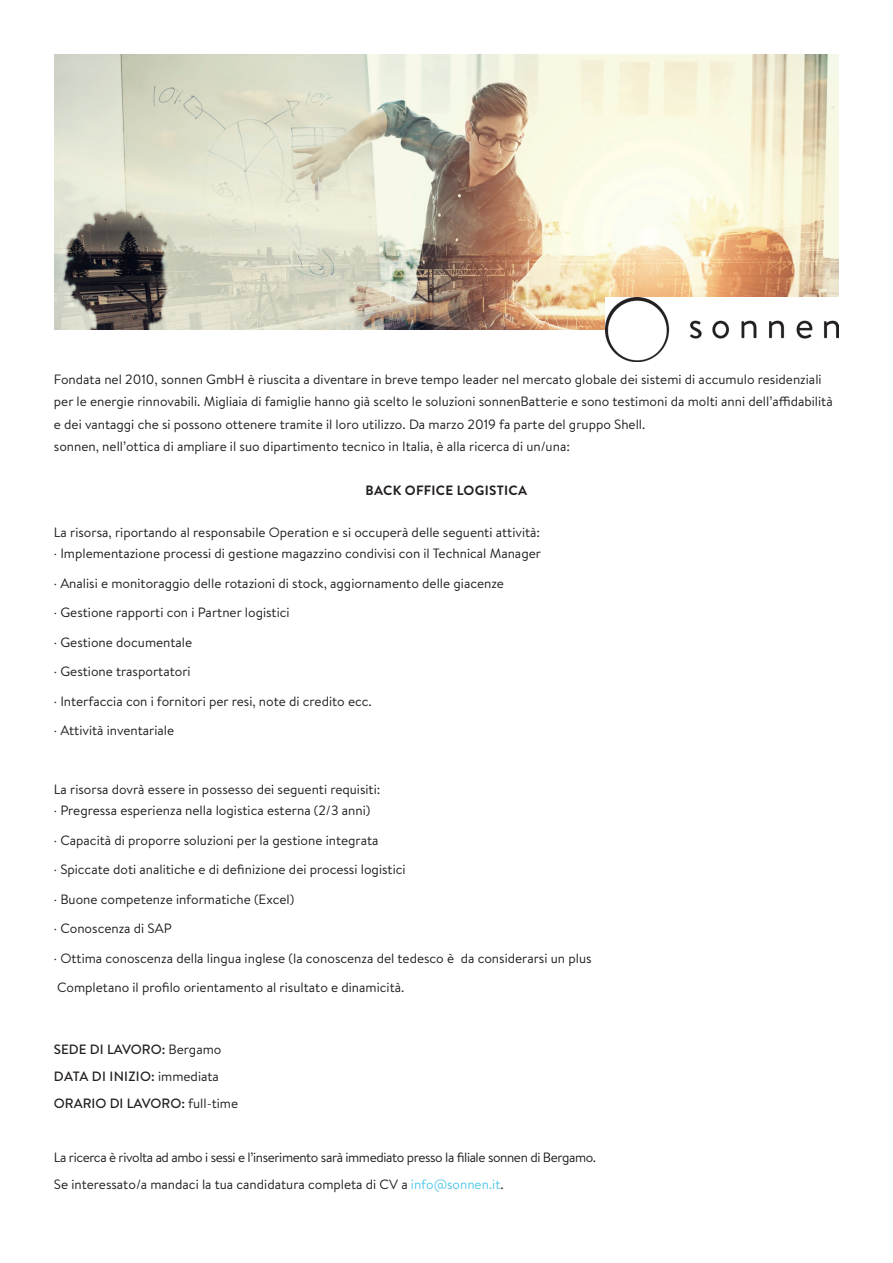
<style>
.page{position:relative;width:893px;height:1263px;background:#fff}
.page>*{position:absolute;margin:0;border:0;box-sizing:border-box;transform-origin:0 0}
.t1{font:13.5px/29.5px "Brandon Text";color:#231f20}
.t2{font:13.5px/27px "Brandon Text";letter-spacing:-.03em;color:#231f20}
.t3{font:500 13.5px/27px "Brandon Text";color:#231f20}
.t4{font:700 13.5px "Brandon Text";letter-spacing:.02em;color:#231f20}
.s1{font-weight:400}
.s2{color:#54c9eb}
</style>
<div class="page">
<img style="left:54px;top:54px;width:785px;height:275px">
<img style="left:606px;top:297px;width:233px;height:64px">
<p class="t1" style="left:54px;top:367px;width:780px;line-height:22.5px">Fondata nel 2010, sonnen GmbH è riuscita a diventare in breve tempo leader nel mercato globale dei sistemi di accumulo residenziali per le energie rinnovabili. Migliaia di famiglie hanno già scelto le soluzioni sonnenBatterie e sono testimoni da molti anni dell’affidabilità e dei vantaggi che si possono ottenere tramite il loro utilizzo. Da marzo 2019 fa parte del gruppo Shell.<br>sonnen, nell’ottica di ampliare il suo dipartimento tecnico in Italia, è alla ricerca di un/una:</p>
<p class="t4" style="left:366px;top:481px;width:163px">BACK OFFICE LOGISTICA</p>
<p class="t1" style="left:54px;top:522px;width:489px;line-height:21px">La risorsa, riportando al responsabile Operation e si occuperà delle seguenti attività: · Implementazione processi di gestione magazzino condivisi con il Technical Manager</p>
<p class="t1" style="left:54px;top:568px;width:452px">· Analisi e monitoraggio delle rotazioni di stock, aggiornamento delle giacenze · Gestione rapporti con i Partner logistici<br>· Gestione documentale<br>· Gestione trasportatori<br>· Interfaccia con i fornitori per resi, note di credito ecc.<br>· Attività inventariale</p>
<p class="t1" style="left:54px;top:779px;width:328px;line-height:21px">La risorsa dovrà essere in possesso dei seguenti requisiti: · Pregressa esperienza nella logistica esterna (2/3 anni)</p>
<p class="t1" style="left:54px;top:825px;width:539px">· Capacità di proporre soluzioni per la gestione integrata<br>· Spiccate doti analitiche e di definizione dei processi logistici<br>· Buone competenze informatiche (Excel)<br>· Conoscenza di SAP<br>· Ottima conoscenza della lingua inglese (la conoscenza del tedesco è da considerarsi un plus Completano il profilo orientamento al risultato e dinamicità.</p>
<p class="t3" style="left:54px;top:1036px;width:186px">SEDE DI LAVORO: <span class="s1">Bergamo<br></span>DATA DI INIZIO: <span class="s1">immediata<br></span>ORARIO DI LAVORO: <span class="s1">full-time</span></p>
<p class="t2" style="left:54px;top:1144px;width:544px">La ricerca è rivolta ad ambo i sessi e l’inserimento sarà immediato presso la filiale sonnen di Bergamo.<br>Se interessato/a mandaci la tua candidatura completa di CV a <span class="s2">info@sonnen.it</span>.</p>
</div>
